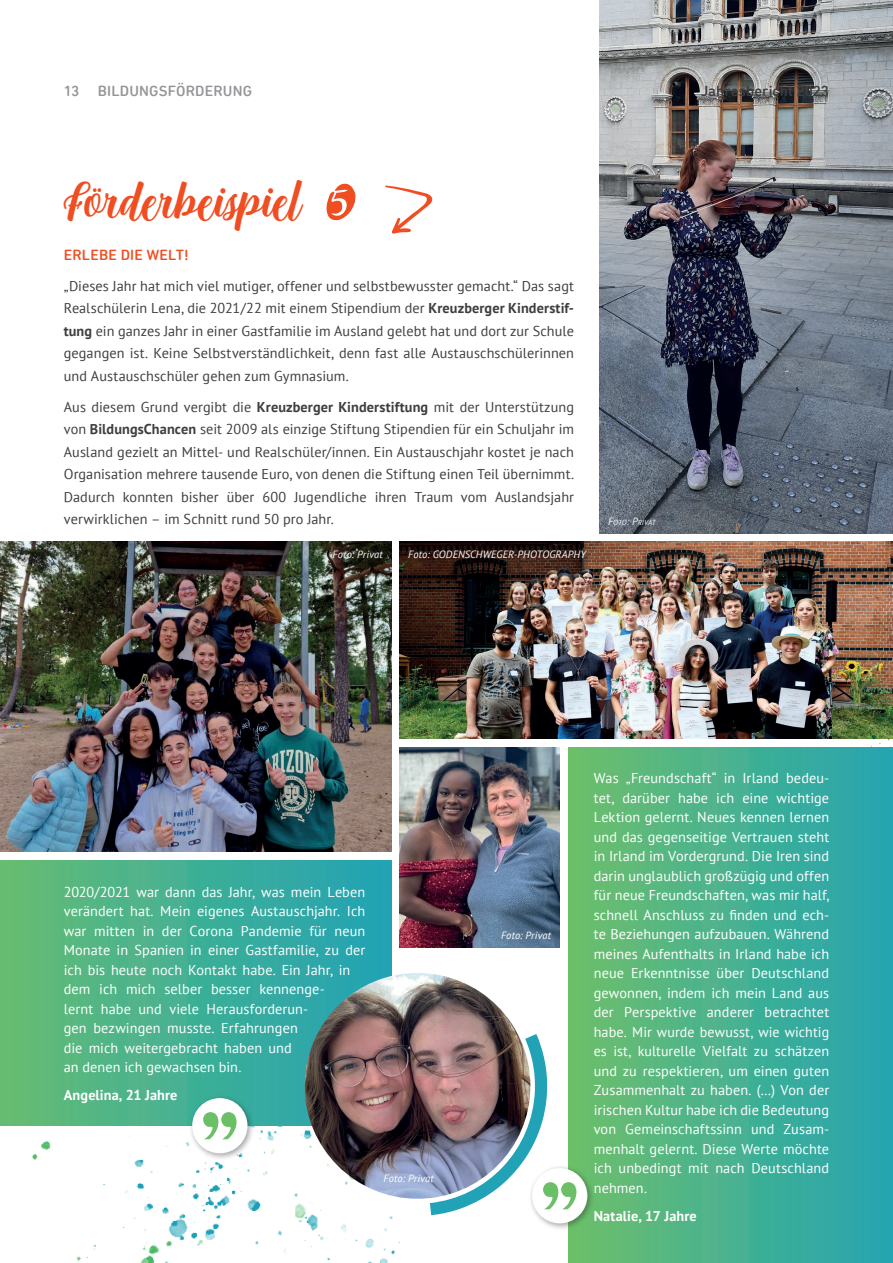
<style>
.page{position:relative;width:893px;height:1263px;background:#fff}
.page>*{position:absolute;margin:0;border:0;box-sizing:border-box;transform-origin:0 0}
.t1{font:48.15px "Onadio";color:#f04d22}
.t2{font:500 15px "DIN Next Rounded LT Pro";letter-spacing:.01em;color:#939598}
.t3{font:500 15px "DIN Next Rounded LT Pro";letter-spacing:.005em;color:#3e3e3f}
.t4{font:500 15px "DIN Next Rounded LT Pro";letter-spacing:.01em;color:#f04d22}
.t5{font:14.25px/19.5px "PT Sans";letter-spacing:.005em;color:#fff}
.t6{font:14.25px/22.5px "PT Sans";letter-spacing:.005em;color:#3e3e3f;text-align:justify}
.t7{font:700 14.25px "PT Sans";letter-spacing:.01em;color:#fff}
.t8{font:italic 10.5px "PT Sans";letter-spacing:.01em;color:#fff}
.t9{font:italic 7.35px "PT Sans";color:#fff}
.s1{font-family:"Esteh";font-size:67.2px;color:#fff}
.s2{font-weight:700}
.s3{font-size:10.5px}
</style>
<div class="page">
<img style="left:400px;top:542px;width:493px;height:197px">
<img style="left:31px;top:1126px;width:369px;height:137px">
<div style="left:0;top:860px;width:391px;height:266px;background:linear-gradient(to right,#66bc72,#1fa2b6)"></div>
<svg style="left:326px;top:184px;width:29px;height:36px"></svg>
<svg style="left:385px;top:185px;width:48px;height:49px"></svg>
<img style="left:742px;top:652px;width:151px;height:95px">
<img style="left:400px;top:747px;width:160px;height:201px">
<img style="left:600px;top:0;width:293px;height:533px">
<img style="left:0;top:542px;width:391px;height:310px">
<div style="left:568px;top:747px;width:325px;height:516px;background:linear-gradient(to right,#6dbf6a,#23a4b3)"></div>
<div style="left:189px;top:1094px;width:66px;height:67px;background:#231f20;opacity:.4"></div>
<div style="left:192px;top:1098px;width:55px;height:55px;background:#fff;border-radius:50%"></div>
<svg style="left:203px;top:1112px;width:34px;height:27px"></svg>
<div style="left:528px;top:1164px;width:67px;height:67px;background:#231f20;opacity:.4"></div>
<div style="left:532px;top:1168px;width:55px;height:55px;background:#fff;border-radius:50%"></div>
<img style="left:305px;top:973px;width:225px;height:226px;border-radius:113px">
<img style="left:430px;top:1034px;width:146px;height:181px">
<p class="t2" style="left:64px;top:82px;width:190px">13 BILDUNGSFÖRDERUNG</p>
<p class="t3" style="left:701px;top:82px;width:130px">Jahresbericht 2023</p>
<h1 class="t1" style="left:64px;top:174px;width:286px">Förderbeispiel <span class="s1">5</span></h1>
<p class="t4" style="left:64px;top:246px;width:126px">ERLEBE DIE WELT!</p>
<p class="t6" style="left:64px;top:274px;width:512px">„Dieses Jahr hat mich viel mutiger, offener und selbstbewusster gemacht.“ Das sagt Realschülerin Lena, die 2021/22 mit einem Stipendium der <span class="s2">Kreuzberger Kinderstif&shy;tung</span> ein ganzes Jahr in einer Gastfamilie im Ausland gelebt hat und dort zur Schule gegangen ist. Keine Selbstverständlichkeit, denn fast alle Austauschschülerinnen und Austauschschüler gehen zum Gymnasium.</p>
<p class="t6" style="left:64px;top:395px;width:512px">Aus diesem Grund vergibt die <span class="s2">Kreuzberger Kinderstiftung</span> mit der Unterstützung von <span class="s2">BildungsChancen</span> seit 2009 als einzige Stiftung Stipendien für ein Schuljahr im Ausland gezielt an Mittel- und Realschüler/innen. Ein Austauschjahr kostet je nach Organisation mehrere tausende Euro, von denen die Stiftung einen Teil übernimmt.<br>Dadurch konnten bisher über 600 Jugendliche ihren Traum vom Auslandsjahr verwirklichen – im Schnitt rund 50 pro Jahr.</p>
<p class="t8" style="left:333px;top:548px;width:52px">Foto: Privat</p>
<p class="t8" style="left:408px;top:548px;width:179px">Foto: GODENSCHWEGER-PHOTOGRAPHY</p>
<p class="t9" style="left:608px;top:518px;width:49px"><span class="s3">F</span>OTO<span class="s3">: P</span>RIVAT</p>
<p class="t5" style="left:64px;top:881px;width:303px">2020/2021 war dann das Jahr, was mein Leben verändert hat. Mein eigenes Austauschjahr. Ich war mitten in der Corona Pandemie für neun Monate in Spanien in einer Gastfamilie, zu der ich bis heute noch Kontakt habe. Ein Jahr, in dem ich mich selber besser kennenge-<br>lernt habe und viele Herausforderun-<br>gen bezwingen musste. Erfahrungen<br>die mich weitergebracht haben und<br>an denen ich gewachsen bin.</p>
<p class="t7" style="left:64px;top:1086px;width:115px">Angelina, 21 Jahre</p>
<p class="t8" style="left:384px;top:1172px;width:52px">Foto: Privat</p>
<p class="t8" style="left:501px;top:929px;width:52px">Foto: Privat</p>
<p class="t5" style="left:594px;top:768px;width:237px;text-align:justify">Was „Freundschaft“ in Irland bedeu&shy;tet, darüber habe ich eine wichtige Lektion gelernt. Neues kennen lernen und das gegenseitige Vertrauen steht in Irland im Vordergrund. Die Iren sind darin unglaublich großzügig und offen für neue Freundschaften, was mir half, schnell Anschluss zu finden und ech&shy;te Beziehungen aufzubauen. Während meines Aufenthalts in Irland habe ich neue Erkenntnisse über Deutschland gewonnen, indem ich mein Land aus der Perspektive anderer betrachtet habe. Mir wurde bewusst, wie wichtig es ist, kulturelle Vielfalt zu schätzen und zu respektieren, um einen guten Zusammenhalt zu haben. (…) Von der irischen Kultur habe ich die Bedeutung von Gemeinschaftssinn und Zusam&shy;menhalt gelernt. Diese Werte möchte ich unbedingt mit nach Deutschland nehmen.</p>
<p class="t7" style="left:594px;top:1206px;width:105px">Natalie, 17 Jahre</p>
</div>
